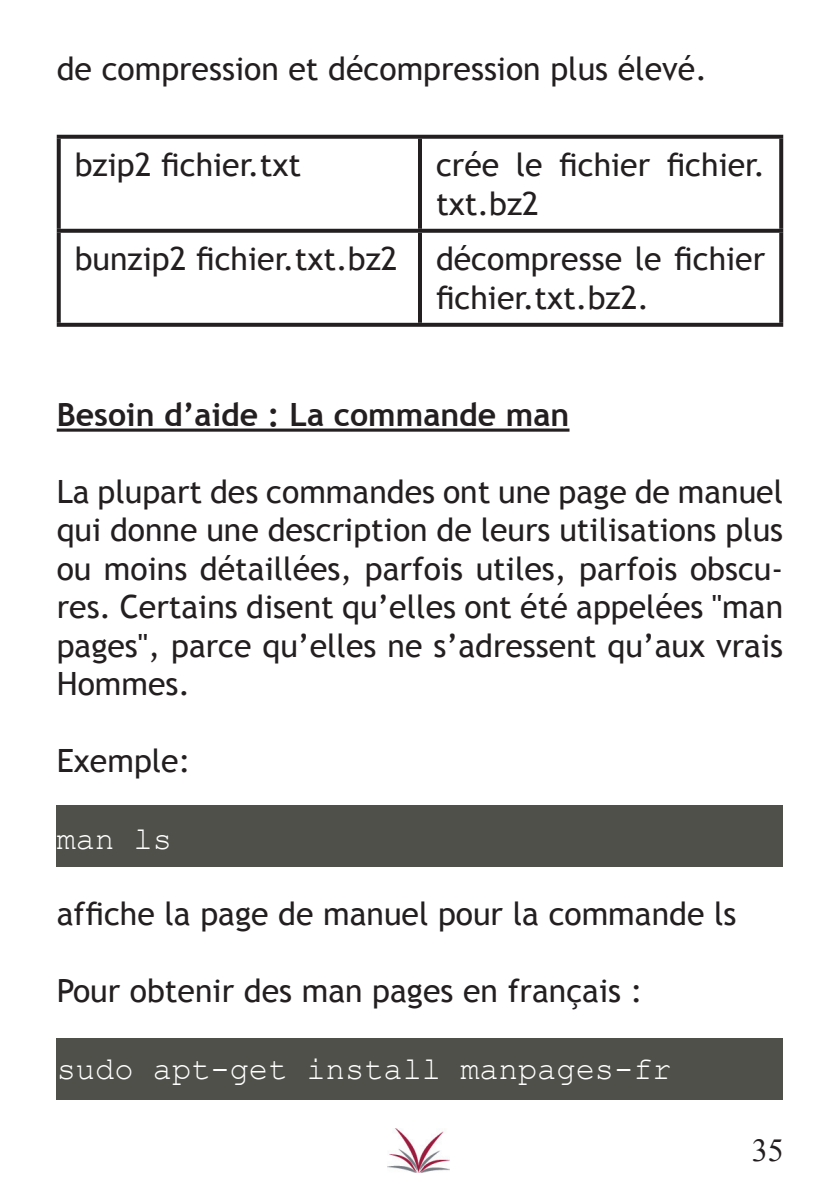
<style>
.page{position:relative;width:840px;height:1191px;background:#fff}
.page>*{position:absolute;margin:0;border:0;box-sizing:border-box;transform-origin:0 0}
.t1{font:32px/38.4px "Trebuchet MS";color:#231f20}
.t2{font:32px "Courier New";color:#fff}
.t3{font:700 32px "Trebuchet MS";color:#231f20}
.t4{font:32px "Times New Roman";color:#231f20}
</style>
<div class="page">
<div style="left:57px;top:1038px;width:725px;height:62px;background:#50504a"></div>
<div style="left:57px;top:805px;width:725px;height:62px;background:#50504a"></div>
<img style="left:387px;top:1128px;width:62px;height:44px">
<svg style="left:57px;top:428px;width:512px;height:4px;background:#524f50"></svg>
<svg style="left:57px;top:135px;width:363px;height:4px"></svg>
<svg style="left:57px;top:139px;width:4px;height:90px"></svg>
<svg style="left:420px;top:135px;width:362px;height:4px"></svg>
<hr style="left:418px;top:139px;width:4px;height:90px;background:#231f20">
<svg style="left:778px;top:139px;width:4px;height:90px"></svg>
<svg style="left:57px;top:229px;width:363px;height:4px"></svg>
<svg style="left:57px;top:233px;width:4px;height:90px"></svg>
<svg style="left:420px;top:229px;width:362px;height:4px"></svg>
<hr style="left:418px;top:233px;width:4px;height:90px;background:#231f20">
<svg style="left:778px;top:233px;width:4px;height:90px"></svg>
<svg style="left:57px;top:323px;width:363px;height:4px"></svg>
<svg style="left:420px;top:323px;width:362px;height:4px"></svg>
<p class="t1" style="left:57px;top:50px;width:651px">de compression et décompression plus élevé.</p>
<p class="t1" style="left:75px;top:146px;width:228px">bzip2 fichier.txt</p>
<p class="t1" style="left:436px;top:146px;width:330px">crée le fichier fichier. txt.bz2</p>
<p class="t1" style="left:436px;top:240px;width:330px;text-indent:-361px">bunzip2 fichier.txt.bz2 décompresse le fichier fichier.txt.bz2.</p>
<p class="t3" style="left:57px;top:395px;width:514px">Besoin d’aide : La commande man</p>
<p class="t1" style="left:57px;top:473px;width:727px;text-align:justify">La plupart des commandes ont une page de manuel qui donne une description de leurs utilisations plus ou moins détaillées, parfois utiles, parfois obscu&shy;res. Certains disent qu’elles ont été appelées "man pages", parce qu’elles ne s’adressent qu’aux vrais Hommes.</p>
<p class="t1" style="left:57px;top:741px;width:135px">Exemple:</p>
<p class="t2" style="left:57px;top:819px;width:117px">man ls</p>
<p class="t1" style="left:57px;top:895px;width:681px">affiche la page de manuel pour la commande ls</p>
<p class="t1" style="left:57px;top:972px;width:587px">Pour obtenir des man pages en français :</p>
<p class="t2" style="left:57px;top:1049px;width:616px">sudo apt-get install manpages-fr</p>
<p class="t4" style="left:751px;top:1128px;width:16px">35</p>
</div>
